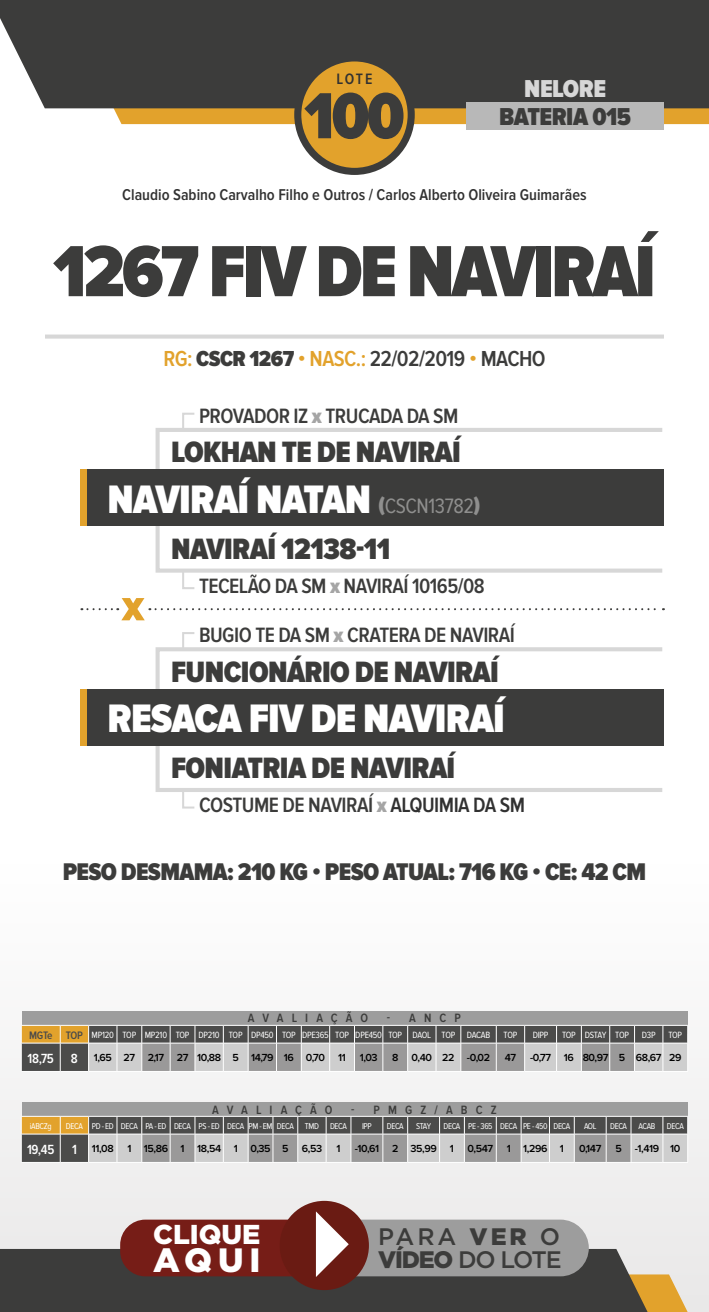
<style>
.page{position:relative;width:709px;height:1312px;background:#fff}
.page>*{position:absolute;margin:0;border:0;box-sizing:border-box;transform-origin:0 0}
.t1{font:900 75px "Proxima Nova Cond";letter-spacing:-.04em;color:#3c3c3b}
.t2{font:900 67.5px "Proxima Nova Cond";color:#3c3c3b}
.t3{font:900 41.12px "Proxima Nova Cond";letter-spacing:-.02em;color:#fff}
.t4{font:900 33.62px "Gotham";color:#fff}
.t5{font:900 30.5px "Proxima Nova Cond";letter-spacing:-.02em;color:#3c3c3b}
.t6{font:900 27.25px "Gotham";color:#fff}
.t7{font:900 25.38px "Proxima Nova Cond";letter-spacing:-.02em;color:#3c3c3b}
.t8{font:900 25.38px "Proxima Nova Cond";letter-spacing:-.02em;color:#d7d7d7}
.t9{font:900 25px "Proxima Nova Cond";letter-spacing:-.025em;color:#3c3c3b}
.t10{font:500 23.88px/22.5px "Gotham";letter-spacing:-.05em;color:#3c3c3b}
.t11{font:600 22.5px "Proxima Nova Cond";letter-spacing:-.025em;color:#3c3c3b}
.t12{font:600 21.5px "Proxima Nova Cond";letter-spacing:-.025em;color:#3c3c3b}
.t13{font:600 16.25px "Proxima Nova Cond";color:#313131}
.t14{font:600 15.62px "Proxima Nova Cond";color:#313131}
.t15{font:600 13.75px "Proxima Nova Cond";color:#fff}
.t16{font:600 12.5px "Proxima Nova Cond";letter-spacing:.65em;color:#3c3c3b}
.t17{font:600 10.62px "Proxima Nova";letter-spacing:-.035em;color:#000}
.t18{font:9.38px "Proxima Nova Cond";letter-spacing:-.025em;color:#fff}
.t19{font:8.75px "Proxima Nova Cond";letter-spacing:-.045em;color:#fff}
.s1{color:#e2a22c}
.s2{font-weight:900}
.s3{font-weight:900;color:#a5a5a5}
.s4{font-size:21.62px;color:#8f8f8e}
.s5{font-weight:400;font-size:21.62px;color:#8f8f8e}
.s6{color:#313131}
.s7{font-weight:600;font-size:11.25px;color:#4b4b4a}
.s8{font-family:"Proxima Nova Cond";font-size:13.75px;color:#fff}
</style>
<div class="page">
<svg style="left:45px;top:108px;width:664px;height:16px;fill:#e2a22c"></svg>
<div style="left:0;top:0;width:709px;height:108px;background:#3c3c3b"></div>
<div style="left:298px;top:58px;width:113px;height:113px;background:#e2a22c;border-radius:50%"></div>
<div style="left:294px;top:54px;width:121px;height:121px;border:7px solid #3c3c3b;border-radius:50%"></div>
<div style="left:0;top:861px;width:709px;height:450px;background:#f9f9f9"></div>
<div style="left:22px;top:1010px;width:665px;height:23px;background:#9d9d9d"></div>
<div style="left:22px;top:1101px;width:665px;height:23px;background:#9d9d9d"></div>
<svg style="left:45px;top:334px;width:619px;height:4px;background:#dcdcdc"></svg>
<svg style="left:280px;top:1200px;width:89px;height:89px"></svg>
<svg style="left:0;top:1211px;width:709px;height:100px"></svg>
<svg style="left:81px;top:598px;width:583px;height:22px"></svg>
<svg style="left:182px;top:412px;width:13px;height:14px"></svg>
<svg style="left:182px;top:574px;width:13px;height:15px"></svg>
<svg style="left:155px;top:526px;width:508px;height:48px"></svg>
<svg style="left:155px;top:426px;width:508px;height:43px"></svg>
<svg style="left:182px;top:632px;width:13px;height:13px"></svg>
<svg style="left:182px;top:793px;width:13px;height:16px"></svg>
<svg style="left:153px;top:745px;width:511px;height:48px"></svg>
<svg style="left:155px;top:645px;width:508px;height:43px"></svg>
<div style="left:80px;top:469px;width:584px;height:57px;background:#3c3c3b"></div>
<div style="left:80px;top:688px;width:584px;height:57px;background:#3c3c3b"></div>
<div style="left:80px;top:469px;width:7px;height:57px;background:#e2a22c"></div>
<div style="left:80px;top:688px;width:7px;height:57px;background:#e2a22c"></div>
<div style="left:466px;top:103px;width:198px;height:27px;background:#b8b8b8"></div>
<svg style="left:21px;top:1024px;width:667px;height:47px;background:#95938e"></svg>
<svg style="left:21px;top:1115px;width:667px;height:47px;background:#95938f"></svg>
<h3 class="t14" style="left:336px;top:70px;width:38px">LOTE</h3>
<h2 class="t2" style="left:304px;top:78px;width:102px">100</h2>
<h3 class="t8" style="left:524px;top:74px;width:83px">NELORE</h3>
<h3 class="t7" style="left:499px;top:102px;width:133px">BATERIA 015</h3>
<h3 class="t13" style="left:122px;top:185px;width:466px">Claudio Sabino Carvalho Filho e Outros / Carlos Alberto Oliveira Guimarães</h3>
<h1 class="t1" style="left:53px;top:229px;width:604px">1267 FIV DE NAVIRAÍ</h1>
<h3 class="t11" style="left:163px;top:346px;width:384px"><span class="s1">RG:</span> <span class="s2">CSCR 1267</span> <span class="s1">• NASC.:</span> 22/02/2019 <span class="s1">•</span> MACHO</h3>
<h3 class="t12" style="left:199px;top:404px;width:261px">PROVADOR IZ <span class="s3">x</span> TRUCADA DA SM</h3>
<h3 class="t5" style="left:171px;top:435px;width:291px">LOKHAN TE DE NAVIRAÍ</h3>
<h3 class="t3" style="left:107px;top:476px;width:375px">NAVIRAÍ NATAN <span class="s4">(</span><span class="s5">CSCN13782</span><span class="s4">)</span></h3>
<h3 class="t5" style="left:171px;top:531px;width:221px">NAVIRAÍ 12138-11</h3>
<h3 class="t12" style="left:199px;top:574px;width:287px">TECELÃO DA SM <span class="s3">x</span> NAVIRAÍ 10165/08</h3>
<h3 class="t12" style="left:199px;top:623px;width:317px">BUGIO TE DA SM <span class="s3">x</span> CRATERA DE NAVIRAÍ</h3>
<h3 class="t5" style="left:171px;top:654px;width:329px">FUNCIONÁRIO DE NAVIRAÍ</h3>
<h3 class="t3" style="left:107px;top:695px;width:399px">RESACA FIV DE NAVIRAÍ</h3>
<h3 class="t5" style="left:171px;top:750px;width:286px">FONIATRIA DE NAVIRAÍ</h3>
<h3 class="t12" style="left:199px;top:793px;width:327px">COSTUME DE NAVIRAÍ <span class="s3">x</span> <span class="s6">ALQUIMIA DA SM</span></h3>
<h3 class="t9" style="left:63px;top:857px;width:585px">PESO DESMAMA: 210 KG • PESO ATUAL: 716 KG • CE: 42 CM</h3>
<p class="t16" style="left:248px;top:1010px;width:122px">AVALIAÇÃO</p>
<p class="t16" style="left:387px;top:1010px;width:75px">- ANCP</p>
<p class="t18" style="left:29px;top:1029px;width:462px"><span class="s7">MGTe TOP</span> MP120 TOP MP210 TOP DP210 TOP DP450 TOP DPE365 TOP DPE450 TOP DAOL TOP DACAB</p>
<p class="t18" style="left:503px;top:1029px;width:15px">TOP</p>
<p class="t18" style="left:532px;top:1029px;width:17px">DIPP</p>
<p class="t18" style="left:562px;top:1029px;width:68px">TOP DSTAY TOP</p>
<p class="t18" style="left:642px;top:1029px;width:15px">D3P</p>
<p class="t18" style="left:668px;top:1029px;width:15px">TOP</p>
<p class="t17" style="left:28px;top:1051px;width:320px"><span class="s8">18,75 8</span> 1,65 27 2,17 27 10,88 5 14,79 16 0,70 11</p>
<p class="t17" style="left:360px;top:1051px;width:19px">1,03</p>
<p class="t17" style="left:392px;top:1051px;width:100px">8 0,40 22 -0,02</p>
<p class="t17" style="left:505px;top:1051px;width:13px">47</p>
<p class="t17" style="left:530px;top:1051px;width:153px">-0,77 16 80,97 5 68,67 29</p>
<p class="t16" style="left:212px;top:1102px;width:122px">AVALIAÇÃO</p>
<p class="t16" style="left:351px;top:1102px;width:147px">- PMGZ/ABCZ</p>
<p class="t19" style="left:30px;top:1120px;width:23px">iABCZg</p>
<p class="t19" style="left:66px;top:1120px;width:229px">DECA PD - ED DECA PA - ED DECA PS - ED DECA PM - EM DECA</p>
<p class="t19" style="left:305px;top:1120px;width:16px">TMD</p>
<p class="t19" style="left:330px;top:1120px;width:18px">DECA</p>
<p class="t19" style="left:362px;top:1120px;width:11px">IPP</p>
<p class="t19" style="left:387px;top:1120px;width:18px">DECA</p>
<p class="t19" style="left:416px;top:1120px;width:16px">STAY</p>
<p class="t19" style="left:443px;top:1120px;width:128px">DECA PE - 365 DECA PE - 450 DECA</p>
<p class="t19" style="left:584px;top:1120px;width:14px">AOL</p>
<p class="t19" style="left:610px;top:1120px;width:18px">DECA</p>
<p class="t19" style="left:638px;top:1120px;width:18px">ACAB</p>
<p class="t19" style="left:667px;top:1120px;width:18px">DECA</p>
<p class="t15" style="left:27px;top:1141px;width:29px">19,45</p>
<p class="t17" style="left:72px;top:1142px;width:43px"><span class="s8">1</span> 11,08</p>
<p class="t17" style="left:127px;top:1142px;width:196px">1 15,86 1 18,54 1 0,35 5 6,53</p>
<p class="t17" style="left:336px;top:1142px;width:6px">1</p>
<p class="t17" style="left:355px;top:1142px;width:101px">-10,61 2 35,99 1</p>
<p class="t17" style="left:467px;top:1142px;width:27px">0,547</p>
<p class="t17" style="left:506px;top:1142px;width:59px">1 1,296 1</p>
<p class="t17" style="left:579px;top:1142px;width:24px">0,147</p>
<p class="t17" style="left:615px;top:1142px;width:66px">5 -1,419 10</p>
<h3 class="t6" style="left:153px;top:1218px;width:109px">CLIQUE</h3>
<h3 class="t4" style="left:153px;top:1240px;width:109px">AQUI</h3>
<h3 class="t10" style="left:378px;top:1224px;width:185px">PARA <span class="s2">VER</span> O<br><span class="s2">VÍDEO</span> DO LOTE</h3>
</div>
